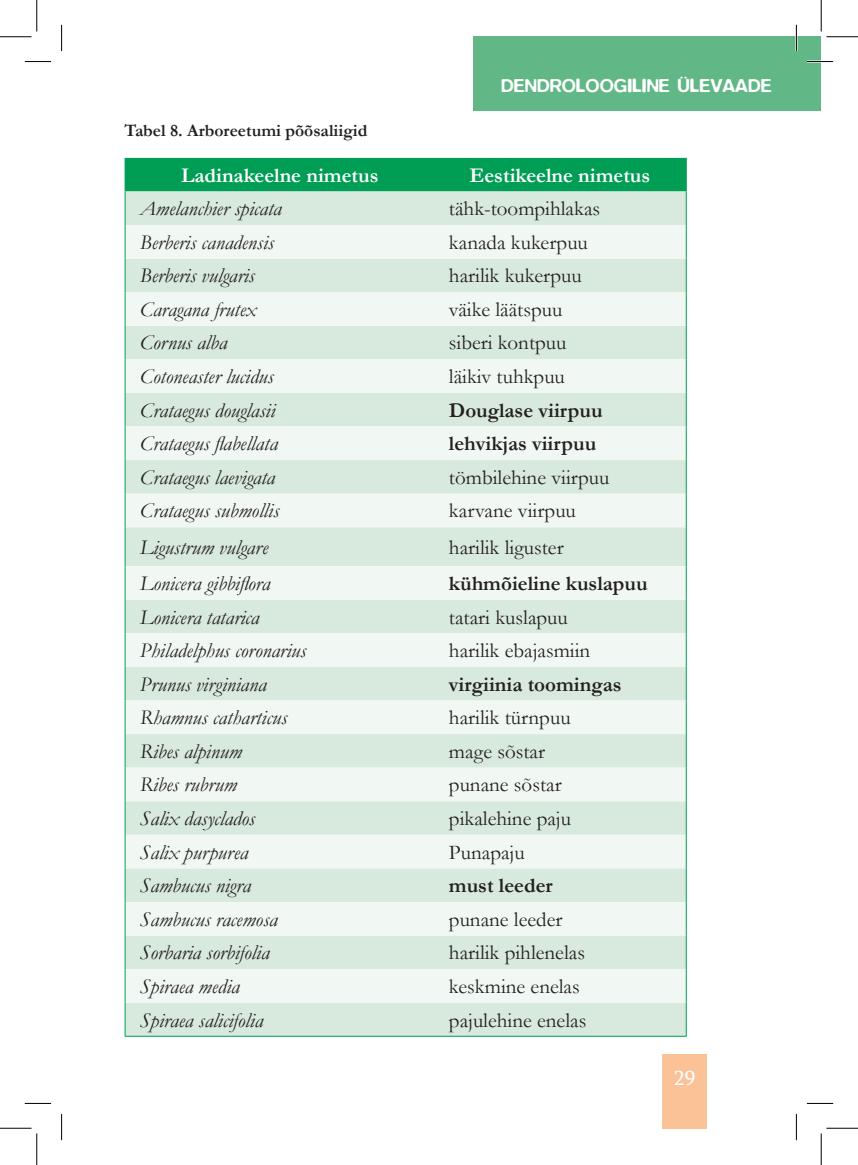
<style>
.page{position:relative;width:858px;height:1165px;background:#fff}
.page>*{position:absolute;margin:0;border:0;box-sizing:border-box;transform-origin:0 0}
.t1{font:italic 21px "Garamond";color:#231f20}
.t2{font:21px "Garamond";color:#231f20}
.t3{font:700 21px "Garamond";color:#231f20}
.t4{font:700 21px "Garamond";color:#fff}
.t5{font:21px "Sylfaen";color:#fff}
.t6{font:500 19.25px "Blur";color:#fff}
.t7{font:700 17.5px "Garamond";color:#231f20}
</style>
<div class="page">
<div style="left:662px;top:1054px;width:44px;height:74px;background:#fbc197"></div>
<div style="left:473px;top:37px;width:348px;height:74px;background:#62b786"></div>
<div style="left:126px;top:158px;width:559px;height:33px;background:#009d54"></div>
<div style="left:126px;top:191px;width:559px;height:845px;background:#d8eadd"></div>
<svg style="left:126px;top:225px;width:559px;height:778px;fill:#f1f8f4"></svg>
<hr style="left:125px;top:158px;width:1px;height:33px;background:#009d54">
<hr style="left:685px;top:158px;width:1px;height:33px;background:#009d54">
<hr style="left:125px;top:191px;width:1px;height:34px;background:#009d54">
<hr style="left:685px;top:191px;width:1px;height:34px;background:#009d54">
<hr style="left:125px;top:225px;width:1px;height:34px;background:#009d54">
<hr style="left:685px;top:225px;width:1px;height:34px;background:#009d54">
<hr style="left:125px;top:259px;width:1px;height:33px;background:#009d54">
<hr style="left:685px;top:259px;width:1px;height:33px;background:#009d54">
<hr style="left:125px;top:292px;width:1px;height:34px;background:#009d54">
<hr style="left:685px;top:292px;width:1px;height:34px;background:#009d54">
<hr style="left:125px;top:326px;width:1px;height:33px;background:#009d54">
<hr style="left:685px;top:326px;width:1px;height:33px;background:#009d54">
<hr style="left:125px;top:359px;width:1px;height:34px;background:#009d54">
<hr style="left:685px;top:359px;width:1px;height:34px;background:#009d54">
<hr style="left:125px;top:393px;width:1px;height:33px;background:#009d54">
<hr style="left:685px;top:393px;width:1px;height:33px;background:#009d54">
<hr style="left:125px;top:426px;width:1px;height:34px;background:#009d54">
<hr style="left:685px;top:426px;width:1px;height:34px;background:#009d54">
<hr style="left:125px;top:460px;width:1px;height:34px;background:#009d54">
<hr style="left:685px;top:460px;width:1px;height:34px;background:#009d54">
<hr style="left:125px;top:494px;width:1px;height:33px;background:#009d54">
<hr style="left:685px;top:494px;width:1px;height:33px;background:#009d54">
<hr style="left:125px;top:527px;width:1px;height:39px;background:#009d54">
<hr style="left:685px;top:527px;width:1px;height:39px;background:#009d54">
<hr style="left:125px;top:566px;width:1px;height:34px;background:#009d54">
<hr style="left:685px;top:566px;width:1px;height:34px;background:#009d54">
<hr style="left:125px;top:600px;width:1px;height:33px;background:#009d54">
<hr style="left:685px;top:600px;width:1px;height:33px;background:#009d54">
<hr style="left:125px;top:633px;width:1px;height:34px;background:#009d54">
<hr style="left:685px;top:633px;width:1px;height:34px;background:#009d54">
<hr style="left:125px;top:667px;width:1px;height:33px;background:#009d54">
<hr style="left:685px;top:667px;width:1px;height:33px;background:#009d54">
<hr style="left:125px;top:700px;width:1px;height:34px;background:#009d54">
<hr style="left:685px;top:700px;width:1px;height:34px;background:#009d54">
<hr style="left:125px;top:734px;width:1px;height:34px;background:#009d54">
<hr style="left:685px;top:734px;width:1px;height:34px;background:#009d54">
<hr style="left:125px;top:768px;width:1px;height:33px;background:#009d54">
<hr style="left:685px;top:768px;width:1px;height:33px;background:#009d54">
<hr style="left:125px;top:801px;width:1px;height:34px;background:#009d54">
<hr style="left:685px;top:801px;width:1px;height:34px;background:#009d54">
<hr style="left:125px;top:835px;width:1px;height:33px;background:#009d54">
<hr style="left:685px;top:835px;width:1px;height:33px;background:#009d54">
<hr style="left:125px;top:868px;width:1px;height:34px;background:#009d54">
<hr style="left:685px;top:868px;width:1px;height:34px;background:#009d54">
<hr style="left:125px;top:902px;width:1px;height:33px;background:#009d54">
<hr style="left:685px;top:902px;width:1px;height:33px;background:#009d54">
<hr style="left:125px;top:935px;width:1px;height:34px;background:#009d54">
<hr style="left:685px;top:935px;width:1px;height:34px;background:#009d54">
<hr style="left:125px;top:969px;width:1px;height:34px;background:#009d54">
<hr style="left:685px;top:969px;width:1px;height:34px;background:#009d54">
<hr style="left:125px;top:1003px;width:1px;height:33px;background:#009d54">
<hr style="left:685px;top:1003px;width:1px;height:33px;background:#009d54">
<hr style="left:125px;top:1036px;width:309px;height:1px;background:#009d54">
<hr style="left:434px;top:1036px;width:252px;height:1px;background:#009d54">
<hr style="left:806px;top:60px;width:26px;height:3px;background:#fff">
<hr style="left:795px;top:25px;width:2px;height:26px;background:#fff">
<svg style="left:25px;top:61px;width:26px;height:1px"></svg>
<svg style="left:806px;top:61px;width:26px;height:1px"></svg>
<svg style="left:25px;top:1103px;width:26px;height:1px"></svg>
<svg style="left:806px;top:1103px;width:26px;height:1px"></svg>
<svg style="left:61px;top:25px;width:1px;height:26px"></svg>
<svg style="left:61px;top:1114px;width:1px;height:26px"></svg>
<svg style="left:795px;top:25px;width:1px;height:26px"></svg>
<svg style="left:795px;top:1114px;width:1px;height:26px"></svg>
<hr style="left:0;top:36px;width:32px;height:1px;background:#000">
<hr style="left:826px;top:36px;width:31px;height:1px;background:#000">
<hr style="left:0;top:1128px;width:32px;height:1px;background:#000">
<hr style="left:826px;top:1128px;width:31px;height:1px;background:#000">
<hr style="left:36px;top:0;width:1px;height:32px;background:#000">
<hr style="left:36px;top:1133px;width:1px;height:32px;background:#000">
<hr style="left:820px;top:0;width:1px;height:32px;background:#000">
<hr style="left:820px;top:1133px;width:1px;height:32px;background:#000">
<p class="t6" style="left:501px;top:74px;width:272px">DENDROLOOGILINE ÜLEVAADE</p>
<p class="t7" style="left:125px;top:119px;width:244px">Tabel 8. Arboreetumi põõsaliigid</p>
<p class="t4" style="left:181px;top:161px;width:199px">Ladinakeelne nimetus</p>
<p class="t4" style="left:469px;top:161px;width:182px">Eestikeelne nimetus</p>
<p class="t1" style="left:140px;top:194px;width:143px">Amelanchier spicata</p>
<p class="t2" style="left:449px;top:194px;width:153px">tähk-toompihlakas</p>
<p class="t1" style="left:140px;top:228px;width:135px">Berberis canadensis</p>
<p class="t2" style="left:449px;top:228px;width:140px">kanada kukerpuu</p>
<p class="t1" style="left:140px;top:261px;width:116px">Berberis vulgaris</p>
<p class="t2" style="left:449px;top:262px;width:134px">harilik kukerpuu</p>
<p class="t1" style="left:140px;top:295px;width:118px">Caragana frutex</p>
<p class="t2" style="left:449px;top:295px;width:115px">väike läätspuu</p>
<p class="t1" style="left:140px;top:329px;width:89px">Cornus alba</p>
<p class="t2" style="left:449px;top:329px;width:119px">siberi kontpuu</p>
<p class="t1" style="left:140px;top:362px;width:135px">Cotoneaster lucidus</p>
<p class="t2" style="left:449px;top:362px;width:117px">läikiv tuhkpuu</p>
<p class="t1" style="left:140px;top:396px;width:137px">Crataegus douglasii</p>
<p class="t3" style="left:449px;top:396px;width:155px">Douglase viirpuu</p>
<p class="t1" style="left:140px;top:429px;width:139px">Crataegus flabellata</p>
<p class="t3" style="left:449px;top:429px;width:149px">lehvikjas viirpuu</p>
<p class="t1" style="left:140px;top:463px;width:137px">Crataegus laevigata</p>
<p class="t2" style="left:449px;top:463px;width:162px">tömbilehine viirpuu</p>
<p class="t1" style="left:140px;top:496px;width:141px">Crataegus submollis</p>
<p class="t2" style="left:449px;top:497px;width:128px">karvane viirpuu</p>
<p class="t1" style="left:140px;top:533px;width:130px">Ligustrum vulgare</p>
<p class="t2" style="left:449px;top:533px;width:116px">harilik liguster</p>
<p class="t1" style="left:140px;top:569px;width:132px">Lonicera gibbiflora</p>
<p class="t3" style="left:449px;top:569px;width:200px">kühmõieline kuslapuu</p>
<p class="t1" style="left:140px;top:603px;width:121px">Lonicera tatarica</p>
<p class="t2" style="left:449px;top:603px;width:120px">tatari kuslapuu</p>
<p class="t1" style="left:140px;top:636px;width:168px">Philadelphus coronarius</p>
<p class="t2" style="left:449px;top:636px;width:143px">harilik ebajasmiin</p>
<p class="t1" style="left:140px;top:670px;width:128px">Prunus virginiana</p>
<p class="t3" style="left:449px;top:670px;width:174px">virgiinia toomingas</p>
<p class="t1" style="left:140px;top:703px;width:149px">Rhamnus catharticus</p>
<p class="t2" style="left:449px;top:703px;width:123px">harilik türnpuu</p>
<p class="t1" style="left:140px;top:737px;width:103px">Ribes alpinum</p>
<p class="t2" style="left:449px;top:737px;width:98px">mage sõstar</p>
<p class="t1" style="left:140px;top:770px;width:98px">Ribes rubrum</p>
<p class="t2" style="left:449px;top:771px;width:114px">punane sõstar</p>
<p class="t1" style="left:140px;top:804px;width:116px">Salix dasyclados</p>
<p class="t2" style="left:449px;top:804px;width:124px">pikalehine paju</p>
<p class="t1" style="left:140px;top:838px;width:110px">Salix purpurea</p>
<p class="t2" style="left:449px;top:838px;width:77px">Punapaju</p>
<p class="t1" style="left:140px;top:871px;width:113px">Sambucus nigra</p>
<p class="t3" style="left:449px;top:871px;width:105px">must leeder</p>
<p class="t1" style="left:140px;top:905px;width:139px">Sambucus racemosa</p>
<p class="t2" style="left:449px;top:905px;width:115px">punane leeder</p>
<p class="t1" style="left:140px;top:938px;width:131px">Sorbaria sorbifolia</p>
<p class="t2" style="left:449px;top:939px;width:138px">harilik pihlenelas</p>
<p class="t1" style="left:140px;top:972px;width:101px">Spiraea media</p>
<p class="t2" style="left:449px;top:972px;width:132px">keskmine enelas</p>
<p class="t1" style="left:140px;top:1006px;width:125px">Spiraea salicifolia</p>
<p class="t2" style="left:449px;top:1006px;width:139px">pajulehine enelas</p>
<p class="t5" style="left:674px;top:1064px;width:22px">29</p>
</div>
